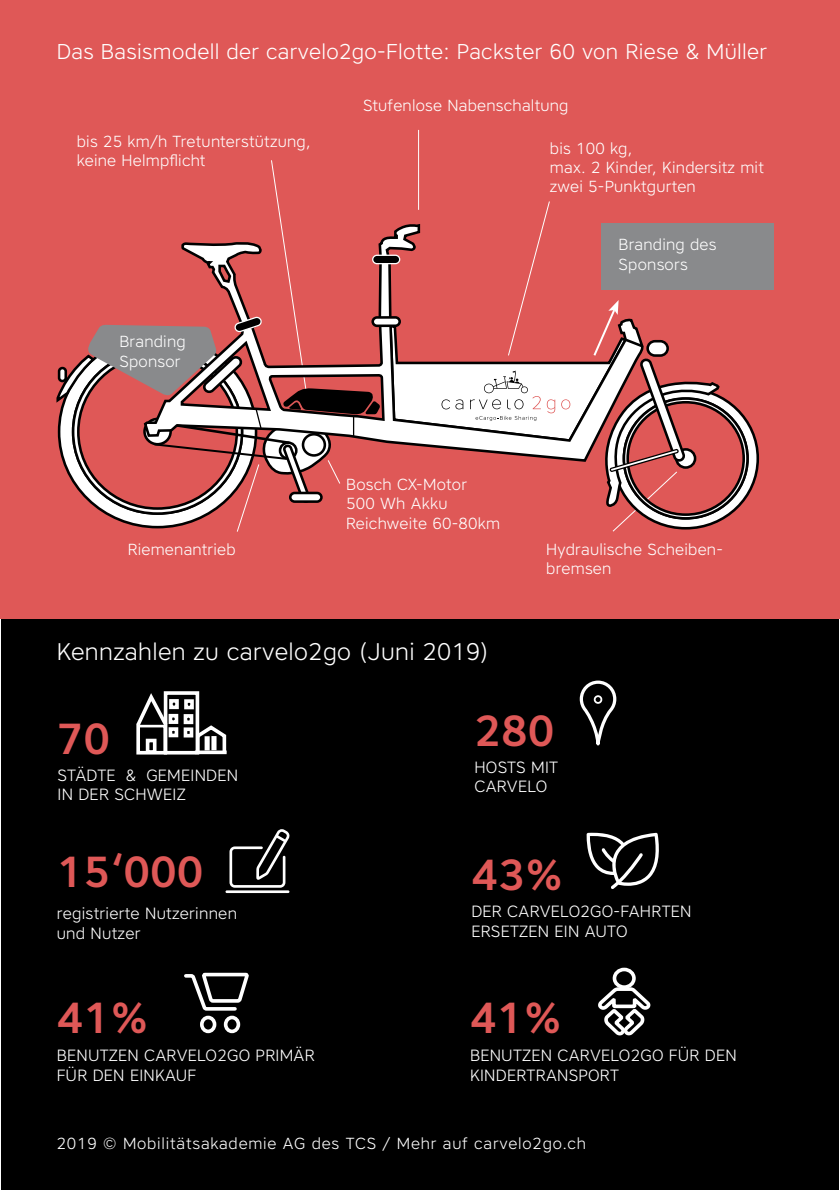
<style>
.page{position:relative;width:840px;height:1191px;background:#fff}
.page>*{position:absolute;margin:0;border:0;box-sizing:border-box;transform-origin:0 0}
.t1{font:500 43.4px "Core Sans A55";color:#df5857}
.t2{font:300 24px "Core Sans A35";letter-spacing:.015em;color:#fff}
.t3{font:300 21.4px "Core Sans A35";letter-spacing:.015em;color:#fff}
.t4{font:300 16.2px/19.4px "Core Sans A35";letter-spacing:.015em;color:#fff}
.t5{font:300 16px/19.2px "Core Sans A35";letter-spacing:.015em;color:#fff}
.t6{font:300 16px "Core Sans A35";letter-spacing:.05em;color:#fff}
</style>
<div class="page">
<div style="left:0;top:0;width:839px;height:618px;background:#df5857"></div>
<div style="left:1px;top:619px;width:837px;height:571px;background:#000"></div>
<hr style="left:418px;top:130px;width:1px;height:80px;background:#fff">
<div style="left:372px;top:255px;width:27px;height:9px;background:#000;border-radius:4px"></div>
<div style="left:372px;top:255px;width:28px;height:9px;border:1px solid #fff;border-radius:4px"></div>
<div style="left:372px;top:317px;width:27px;height:9px;background:#fff;border-radius:4px"></div>
<div style="left:371px;top:316px;width:30px;height:11px;border:3px solid #000;border-radius:4px"></div>
<svg style="left:387px;top:200px;width:372px;height:332px"></svg>
<svg style="left:56px;top:160px;width:324px;height:372px"></svg>
<div style="left:601px;top:224px;width:172px;height:66px;background:#898a8c"></div>
<svg style="left:586px;top:832px;width:73px;height:57px"></svg>
<svg style="left:579px;top:680px;width:38px;height:66px"></svg>
<div style="left:593px;top:695px;width:9px;height:9px;border:2px solid #fff;border-radius:50%"></div>
<div style="left:136px;top:724px;width:31px;height:30px;background:#000;border:4px solid #fff"></div>
<div style="left:164px;top:691px;width:35px;height:63px;background:#000;border:4px solid #fff"></div>
<svg style="left:136px;top:691px;width:35px;height:38px"></svg>
<svg style="left:184px;top:699px;width:10px;height:10px"></svg>
<svg style="left:169px;top:699px;width:10px;height:10px"></svg>
<svg style="left:183px;top:714px;width:10px;height:10px"></svg>
<svg style="left:168px;top:714px;width:10px;height:10px"></svg>
<svg style="left:146px;top:738px;width:10px;height:16px"></svg>
<svg style="left:194px;top:723px;width:33px;height:32px"></svg>
<div style="left:211px;top:736px;width:5px;height:14px;border:4px solid #fff"></div>
<svg style="left:183px;top:727px;width:10px;height:10px"></svg>
<svg style="left:168px;top:727px;width:10px;height:10px"></svg>
<svg style="left:195px;top:750px;width:31px;height:4px"></svg>
<div style="left:612px;top:967px;width:23px;height:22px;border:4px solid #fff;border-radius:50%"></div>
<svg style="left:598px;top:984px;width:53px;height:52px"></svg>
<svg style="left:184px;top:972px;width:65px;height:62px"></svg>
<hr style="left:225px;top:890px;width:64px;height:3px;background:#fff">
<svg style="left:229px;top:829px;width:60px;height:58px"></svg>
<h3 class="t3" style="left:57px;top:37px;width:711px">Das Basismodell der carvelo2go-Flotte: Packster 60 von Riese &amp; Müller</h3>
<p class="t5" style="left:363px;top:95px;width:207px">Stufenlose Nabenschaltung</p>
<p class="t5" style="left:77px;top:132px;width:235px">bis 25 km/h Tretunterstützung, keine Helmpflicht</p>
<p class="t5" style="left:549px;top:138px;width:215px">bis 100 kg,<br>max. 2 Kinder, Kindersitz mit zwei 5-Punktgurten</p>
<p class="t5" style="left:119px;top:332px;width:68px">Branding<br>Sponsor</p>
<p class="t5" style="left:128px;top:539px;width:109px">Riemenantrieb</p>
<p class="t5" style="left:346px;top:474px;width:155px">Bosch CX-Motor<br>500 Wh Akku<br>Reichweite 60-80km</p>
<h2 class="t2" style="left:57px;top:636px;width:433px">Kennzahlen zu carvelo2go (Juni 2019)</h2>
<p class="t5" style="left:618px;top:235px;width:99px">Branding des<br>Sponsors</p>
<p class="t5" style="left:546px;top:539px;width:178px">Hydraulische Scheiben&shy;bremsen</p>
<h1 class="t1" style="left:57px;top:710px;width:55px">70</h1>
<h1 class="t1" style="left:474px;top:702px;width:82px">280</h1>
<p class="t4" style="left:58px;top:765px;width:182px">STÄDTE &amp; GEMEINDEN<br>IN DER SCHWEIZ</p>
<h1 class="t1" style="left:57px;top:843px;width:148px">15‘000</h1>
<p class="t4" style="left:57px;top:903px;width:182px">registrierte Nutzerinnen und Nutzer</p>
<p class="t4" style="left:474px;top:757px;width:85px">HOSTS MIT<br>CARVELO</p>
<h1 class="t1" style="left:471px;top:846px;width:94px">43%</h1>
<p class="t4" style="left:471px;top:901px;width:221px">DER CARVELO2GO-FAHRTEN<br>ERSETZEN EIN AUTO</p>
<h1 class="t1" style="left:57px;top:989px;width:94px">41%</h1>
<h1 class="t1" style="left:470px;top:989px;width:94px">41%</h1>
<p class="t4" style="left:57px;top:1045px;width:259px">BENUTZEN CARVELO2GO PRIMÄR<br>FÜR DEN EINKAUF</p>
<p class="t4" style="left:470px;top:1045px;width:268px">BENUTZEN CARVELO2GO FÜR DEN<br>KINDERTRANSPORT</p>
<p class="t6" style="left:57px;top:1132px;width:530px">2019 © Mobilitätsakademie AG des TCS / Mehr auf carvelo2go.ch</p>
</div>
